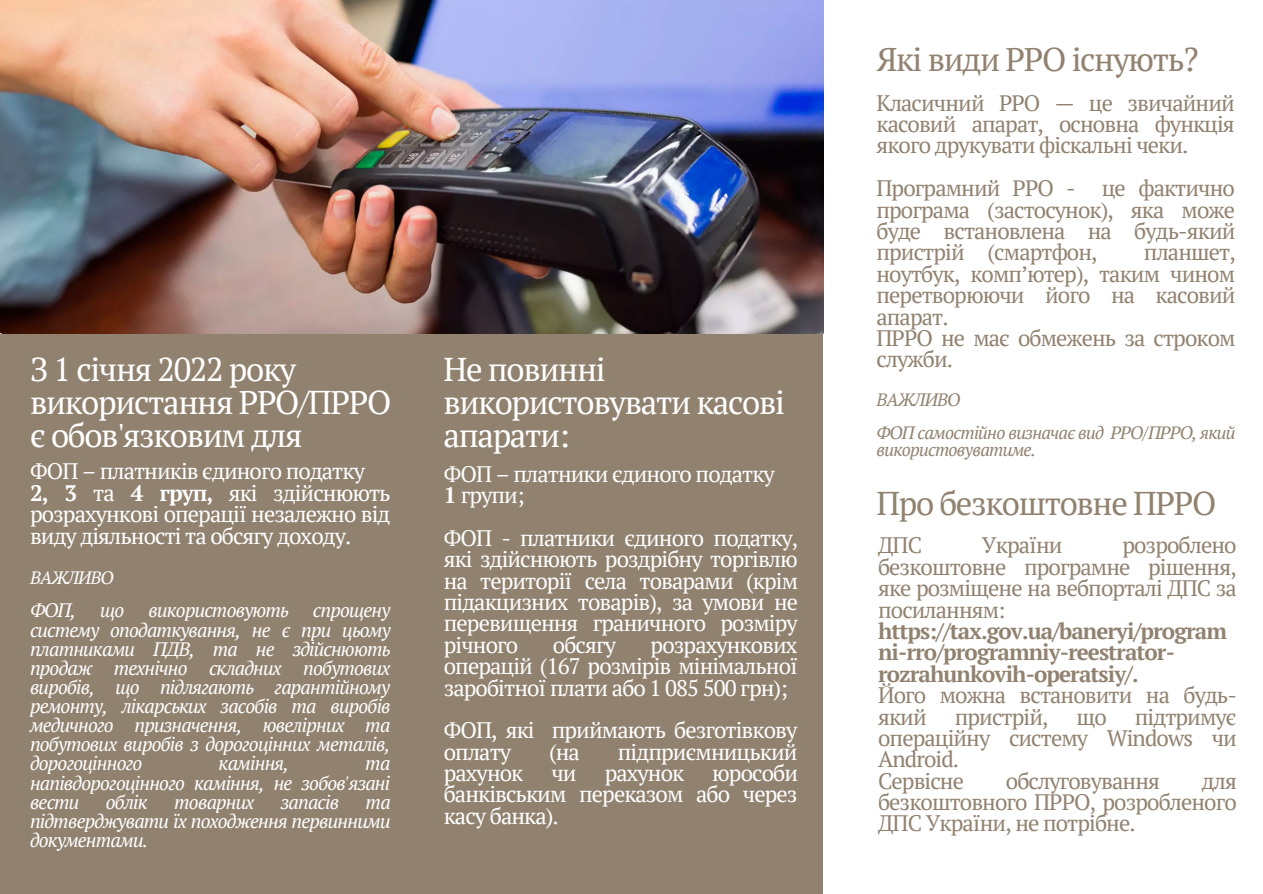
<style>
.page{position:relative;width:1263px;height:894px;background:#fff}
.page>*{position:absolute;margin:0;border:0;box-sizing:border-box;transform-origin:0 0}
.t1{font:32.85px/32.5px "PT Serif";letter-spacing:-.04em;color:#fff}
.t2{font:32.85px "PT Serif";letter-spacing:-.04em;color:#918270}
.t3{font:22.35px/21.3px "PT Serif";letter-spacing:-.04em;color:#fff;text-align:justify}
.t4{font:22.35px/21.3px "PT Serif";letter-spacing:-.04em;color:#918270;text-align:justify}
.t5{font:700 22.35px/21.3px "PT Serif";letter-spacing:-.04em;color:#918270}
.t6{font:italic 19.35px/19px "PT Serif";letter-spacing:-.04em;color:#fff;text-align:justify}
.t7{font:italic 17.85px/16.8px "PT Serif";letter-spacing:-.04em;color:#918270}
.t8{font:italic 17.85px "PT Serif";letter-spacing:-.04em;color:#fff}
.s1{font-weight:700}
.s2{font-weight:400}
</style>
<div class="page">
<div style="left:0;top:0;width:1263px;height:893px;background:#918270"></div>
<div style="left:823px;top:0;width:440px;height:893px;background:#fff"></div>
<img style="left:0;top:0;width:823px;height:333px">
<p class="t1" style="left:30px;top:353px;width:363px">З 1 січня 2022 року використання РРО/ПРРО є обов'язковим для</p>
<p class="t3" style="left:30px;top:460px;width:336px">ФОП – платників єдиного податку</p>
<p class="t3" style="left:30px;top:481px;width:362px"><span class="s1">2, 3</span> та <span class="s1">4 груп,</span> які здійснюють розрахункові операції незалежно від виду діяльності та обсягу доходу.</p>
<p class="t8" style="left:30px;top:565px;width:85px">ВАЖЛИВО</p>
<p class="t6" style="left:30px;top:600px;width:362px">ФОП, що використовують спрощену систему оподаткування, не є при цьому платниками ПДВ, та не здійснюють продаж технічно складних побутових виробів, що підлягають гарантійному ремонту, лікарських засобів та виробів медичного призначення, ювелірних та побутових виробів з дорогоцінних металів, дорогоцінного</p>
<p class="t6" style="left:219px;top:753px;width:72px">каміння,</p>
<p class="t6" style="left:30px;top:753px;width:362px;text-indent:335px">та напівдорогоцінного каміння, не зобов'язані вести</p>
<p class="t6" style="left:106px;top:791px;width:43px">облік</p>
<p class="t6" style="left:174px;top:791px;width:82px">товарних</p>
<p class="t6" style="left:281px;top:791px;width:60px">запасів</p>
<p class="t6" style="left:30px;top:791px;width:362px;text-indent:336px">та підтверджувати їх походження первинними документами.</p>
<p class="t1" style="left:443px;top:353px;width:343px">Не повинні використовувати касові апарати:</p>
<p class="t3" style="left:444px;top:462px;width:333px">ФОП – платники єдиного податку</p>
<p class="t3" style="left:444px;top:484px;width:82px"><span class="s1">1</span> групи;</p>
<p class="t3" style="left:444px;top:526px;width:356px">ФОП - платники єдиного податку, які здійснюють роздрібну торгівлю на території села товарами (крім підакцизних товарів), за умови не перевищення граничного розміру річного</p>
<p class="t3" style="left:553px;top:633px;width:65px">обсягу</p>
<p class="t3" style="left:444px;top:633px;width:356px;text-indent:207px">розрахункових операцій (167 розмірів мінімальної заробітної плати або 1 085 500 грн);</p>
<p class="t3" style="left:444px;top:719px;width:355px">ФОП, які приймають безготівкову оплату</p>
<p class="t3" style="left:549px;top:740px;width:32px">(на</p>
<p class="t3" style="left:618px;top:740px;width:181px">підприємницький</p>
<p class="t3" style="left:444px;top:761px;width:356px;text-indent:268px">юрособи банківським переказом або через касу банка).</p>
<p class="t3" style="left:444px;top:761px;width:81px">рахунок</p>
<p class="t3" style="left:551px;top:761px;width:27px">чи</p>
<p class="t3" style="left:605px;top:761px;width:81px">рахунок</p>
<p class="t2" style="left:876px;top:37px;width:324px">Які види РРО існують?</p>
<p class="t4" style="left:876px;top:92px;width:360px">Класичний РРО — це звичайний касовий апарат, основна функція якого друкувати фіскальні чеки.</p>
<p class="t4" style="left:876px;top:177px;width:361px">Програмний РРО - це фактично програма (застосунок), яка може буде встановлена на будь-який пристрій (смартфон,</p>
<p class="t4" style="left:876px;top:241px;width:361px;text-indent:267px">планшет, ноутбук, комп’ютер), таким чином перетворюючи його на касовий апарат.</p>
<p class="t4" style="left:876px;top:327px;width:361px">ПРРО не має обмежень за строком служби.</p>
<p class="t7" style="left:876px;top:390px;width:85px">ВАЖЛИВО</p>
<p class="t7" style="left:876px;top:424px;width:360px">ФОП самостійно визначає вид РРО/ПРРО, який використовуватиме.</p>
<p class="t2" style="left:876px;top:480px;width:341px">Про безкоштовне ПРРО</p>
<p class="t4" style="left:878px;top:534px;width:45px">ДПС</p>
<p class="t4" style="left:982px;top:534px;width:82px">України</p>
<p class="t5" style="left:878px;top:534px;width:360px;text-indent:244px"><span class="s2">розроблено безкоштовне програмне рішення, яке розміщене на вебпорталі ДПС за посиланням: </span>https://tax.gov.ua/baneryi/program ni-rro/programniy-reestrator&shy;rozrahunkovih-operatsiy/.</p>
<p class="t4" style="left:878px;top:683px;width:360px">Його можна встановити на будь&shy;який</p>
<p class="t4" style="left:878px;top:705px;width:360px;text-indent:257px">підтримує операційну систему Windows чи Android.</p>
<p class="t4" style="left:878px;top:769px;width:87px">Сервісне</p>
<p class="t4" style="left:1006px;top:769px;width:156px">обслуговування</p>
<p class="t4" style="left:955px;top:705px;width:95px">пристрій,</p>
<p class="t4" style="left:1076px;top:705px;width:32px">що</p>
<p class="t4" style="left:878px;top:769px;width:360px;text-indent:324px">для безкоштовного ПРРО, розробленого ДПС України, не потрібне.</p>
</div>
